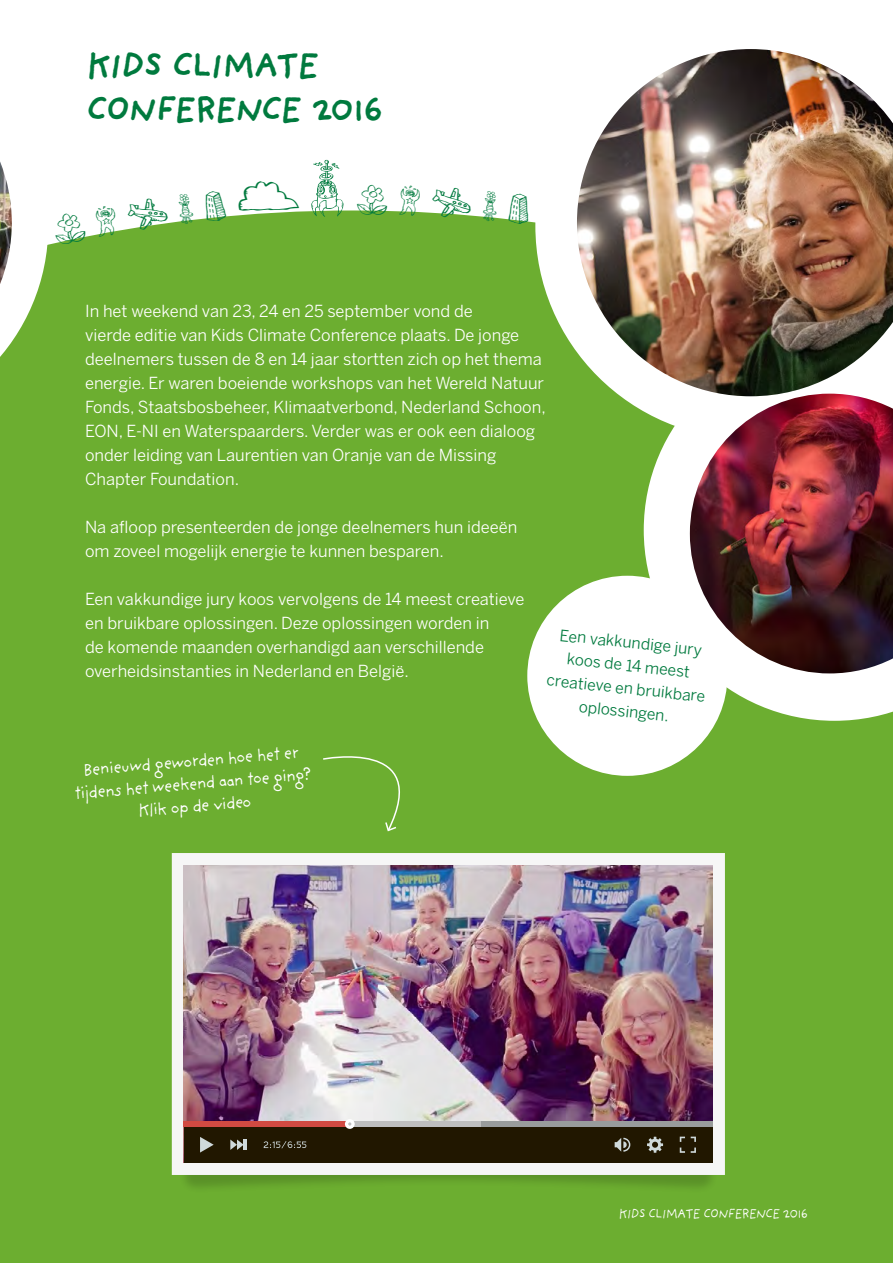
<style>
.page{position:relative;width:893px;height:1263px;background:#6cae30}
.page>*{position:absolute;margin:0;border:0;box-sizing:border-box;transform-origin:0 0}
.t1{font:700 36px/43.2px "Providence Sans";letter-spacing:-.08em;color:#007a3e}
.t2{font:18px/22.5px "Providence Sans";color:#fff;text-align:center}
.t3{font:16.5px/24px "Benton Sans";color:#fff}
.t4{font:15.75px/23px "Benton Sans";color:#007a3e;text-align:center}
.t5{font:13.5px "Providence Sans";letter-spacing:-.1em;color:#fff}
</style>
<div class="page">
<div style="left:87px;top:0;width:806px;height:210px;background:#fff"></div>
<svg style="left:535px;top:12px;width:358px;height:400px;fill:#fff"></svg>
<svg style="left:644px;top:396px;width:249px;height:325px;fill:#fff"></svg>
<img style="left:577px;top:49px;width:316px;height:347px">
<img style="left:690px;top:394px;width:203px;height:279px">
<div style="left:179px;top:1139px;width:540px;height:55px;background:#000;opacity:.56"></div>
<svg style="left:171px;top:853px;width:554px;height:328px;background:#d9e2d0"></svg>
<img style="left:184px;top:865px;width:528px;height:256px">
<div style="left:184px;top:1121px;width:528px;height:5px;background:#999c9c"></div>
<div style="left:184px;top:1121px;width:296px;height:5px;background:#bfbfbf"></div>
<div style="left:184px;top:1121px;width:166px;height:5px;background:#d14a42"></div>
<div style="left:345px;top:1119px;width:10px;height:10px;background:#fff;border-radius:50%"></div>
<svg style="left:186px;top:1122px;width:524px;height:45px;background:#483c2a"></svg>
<div style="left:527px;top:576px;width:200px;height:200px;background:#fff;border-radius:50%"></div>
<svg style="left:323px;top:756px;width:77px;height:76px"></svg>
<svg style="left:0;top:0;width:87px;height:357px"></svg>
<svg style="left:94px;top:205px;width:25px;height:30px"></svg>
<svg style="left:126px;top:197px;width:43px;height:33px"></svg>
<svg style="left:178px;top:194px;width:16px;height:28px"></svg>
<svg style="left:204px;top:190px;width:23px;height:29px"></svg>
<div style="left:237px;top:179px;width:62px;height:34px;background:#fff"></div>
<div style="left:310px;top:159px;width:35px;height:53px;background:#fff"></div>
<svg style="left:357px;top:184px;width:30px;height:27px"></svg>
<svg style="left:400px;top:185px;width:20px;height:28px"></svg>
<svg style="left:431px;top:186px;width:41px;height:30px"></svg>
<svg style="left:482px;top:190px;width:16px;height:28px"></svg>
<svg style="left:508px;top:193px;width:24px;height:29px"></svg>
<h1 class="t1" style="left:86px;top:43px;width:298px">KIDS CLIMATE<br>CONFERENCE 2016</h1>
<p class="t3" style="left:85px;top:298px;width:462px">In het weekend van 23, 24 en 25 september vond de<br>vierde editie van Kids Climate Conference plaats. De jonge deelnemers tussen de 8 en 14 jaar stortten zich op het thema energie. Er waren boeiende workshops van het Wereld Natuur Fonds, Staatsbosbeheer, Klimaatverbond, Nederland Schoon, EON, E-NI en Waterspaarders. Verder was er ook een dialoog onder leiding van Laurentien van Oranje van de Missing Chapter Foundation.</p>
<p class="t3" style="left:85px;top:514px;width:434px">Na afloop presenteerden de jonge deelnemers hun ideeën om zoveel mogelijk energie te kunnen besparen.</p>
<p class="t3" style="left:85px;top:586px;width:441px">Een vakkundige jury koos vervolgens de 14 meest creatieve en bruikbare oplossingen. Deze oplossingen worden in<br>de komende maanden overhandigd aan verschillende overheidsinstanties in Nederland en België.</p>
<p class="t4" style="left:553px;top:622px;width:161px;rotate:6deg">Een vakkundige jury koos de 14 meest creatieve en bruikbare oplossingen.</p>
<p class="t2" style="left:71px;top:760px;width:240px;rotate:-5deg">Benieuwd geworden hoe het er tijdens het weekend aan toe ging?<br>Klik op de video</p>
<p class="t5" style="left:618px;top:1205px;width:191px">KIDS CLIMATE CONFERENCE 2016</p>
</div>
